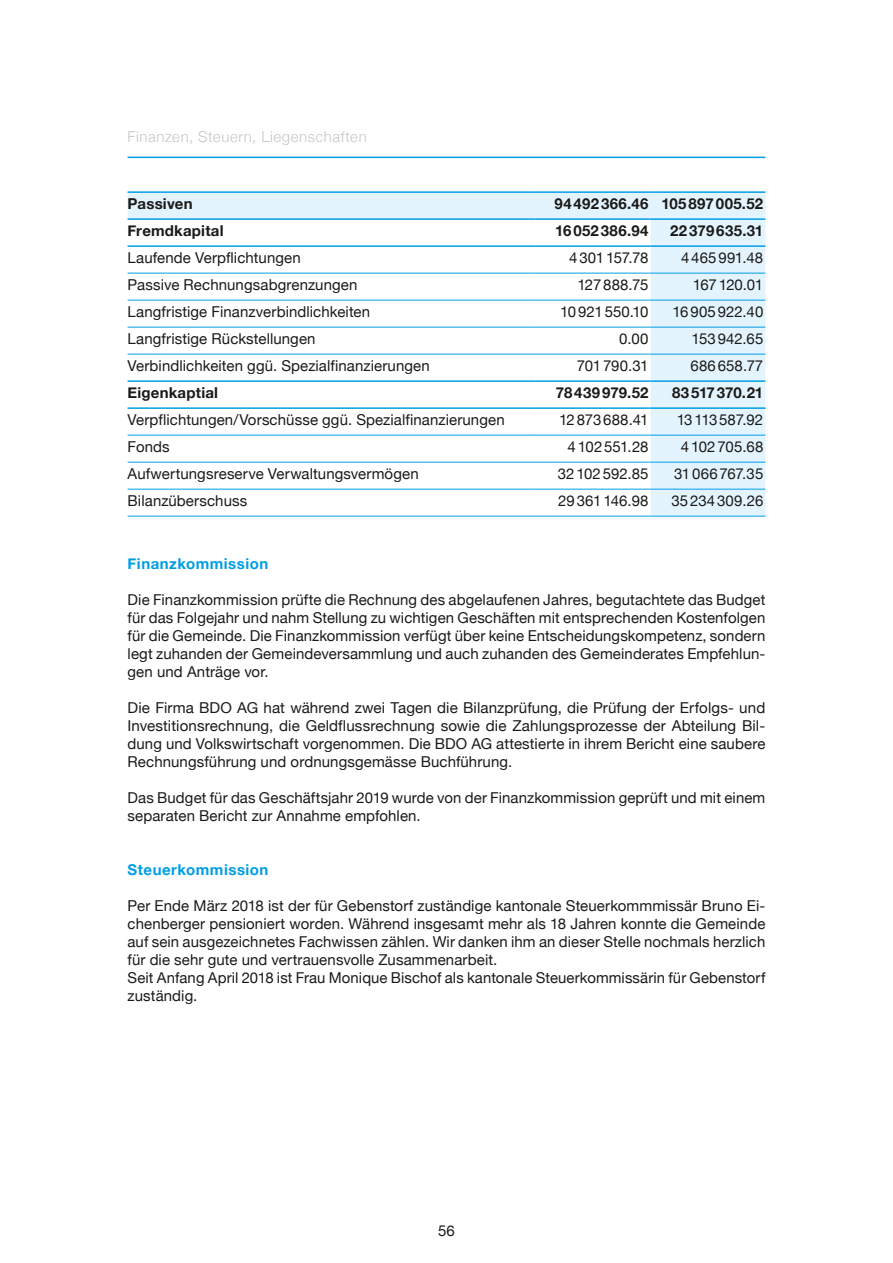
<style>
.page{position:relative;width:893px;height:1263px;background:#fff}
.page>*{position:absolute;margin:0;border:0;box-sizing:border-box;transform-origin:0 0}
.t1{font:15px/18px "Helvetica Neue";letter-spacing:.005em;color:#1a1a18;text-align:justify}
.t2{font:700 15px "Helvetica Neue";letter-spacing:.015em;color:#1a1a18}
.t3{font:700 15px "Helvetica Neue";letter-spacing:.03em;color:#009ee3}
.t4{font:300 15px "Helvetica Neue";letter-spacing:.04em;color:#c5c6c6}
.t5{font:15px "Helvetica Neue";letter-spacing:-.02em;color:#1a1a18}
.t6{font:15px "Helvetica Neue";letter-spacing:-.015em;color:#1a1a18}
</style>
<div class="page">
<hr style="left:128px;top:157px;width:637px;height:1px;background:#009ee3">
<svg style="left:128px;top:193px;width:637px;height:323px"></svg>
<hr style="left:128px;top:273px;width:408px;height:1px;background:#009ee3">
<hr style="left:536px;top:273px;width:115px;height:1px;background:#009ee3">
<hr style="left:651px;top:273px;width:114px;height:1px;background:#009ee3">
<hr style="left:128px;top:300px;width:408px;height:1px;background:#009ee3">
<hr style="left:536px;top:300px;width:115px;height:1px;background:#009ee3">
<hr style="left:651px;top:300px;width:114px;height:1px;background:#009ee3">
<hr style="left:128px;top:327px;width:408px;height:1px;background:#009ee3">
<hr style="left:536px;top:327px;width:115px;height:1px;background:#009ee3">
<hr style="left:651px;top:327px;width:114px;height:1px;background:#009ee3">
<hr style="left:128px;top:435px;width:408px;height:1px;background:#009ee3">
<hr style="left:536px;top:435px;width:115px;height:1px;background:#009ee3">
<hr style="left:651px;top:435px;width:114px;height:1px;background:#009ee3">
<hr style="left:128px;top:462px;width:408px;height:1px;background:#009ee3">
<hr style="left:536px;top:462px;width:115px;height:1px;background:#009ee3">
<hr style="left:651px;top:462px;width:114px;height:1px;background:#009ee3">
<hr style="left:128px;top:489px;width:408px;height:1px;background:#009ee3">
<hr style="left:536px;top:489px;width:115px;height:1px;background:#009ee3">
<hr style="left:651px;top:489px;width:114px;height:1px;background:#009ee3">
<hr style="left:128px;top:516px;width:408px;height:1px;background:#009ee3">
<hr style="left:536px;top:516px;width:115px;height:1px;background:#009ee3">
<hr style="left:651px;top:516px;width:114px;height:1px;background:#009ee3">
<hr style="left:128px;top:191px;width:408px;height:2px;background:#009ee3">
<hr style="left:536px;top:191px;width:115px;height:2px;background:#009ee3">
<hr style="left:651px;top:191px;width:114px;height:2px;background:#009ee3">
<hr style="left:128px;top:218px;width:408px;height:2px;background:#009ee3">
<hr style="left:536px;top:218px;width:115px;height:2px;background:#009ee3">
<hr style="left:651px;top:218px;width:114px;height:2px;background:#009ee3">
<hr style="left:128px;top:245px;width:408px;height:2px;background:#009ee3">
<hr style="left:536px;top:245px;width:115px;height:2px;background:#009ee3">
<hr style="left:651px;top:245px;width:114px;height:2px;background:#009ee3">
<hr style="left:128px;top:380px;width:408px;height:2px;background:#009ee3">
<hr style="left:536px;top:380px;width:115px;height:2px;background:#009ee3">
<hr style="left:651px;top:380px;width:114px;height:2px;background:#009ee3">
<hr style="left:128px;top:407px;width:408px;height:2px;background:#009ee3">
<hr style="left:536px;top:407px;width:115px;height:2px;background:#009ee3">
<hr style="left:651px;top:407px;width:114px;height:2px;background:#009ee3">
<hr style="left:128px;top:354px;width:408px;height:1px;background:#009ee3">
<hr style="left:536px;top:354px;width:115px;height:1px;background:#009ee3">
<hr style="left:651px;top:354px;width:114px;height:1px;background:#009ee3">
<p class="t4" style="left:128px;top:125px;width:241px">Finanzen, Steuern, Liegenschaften</p>
<p class="t2" style="left:128px;top:192px;width:67px">Passiven</p>
<p class="t2" style="left:555px;top:192px;width:210px">94492366.46 105897005.52</p>
<p class="t2" style="left:128px;top:219px;width:98px">Fremdkapital</p>
<p class="t2" style="left:555px;top:219px;width:95px">16052386.94</p>
<p class="t2" style="left:670px;top:219px;width:95px">22379635.31</p>
<p class="t1" style="left:128px;top:250px;width:175px">Laufende Verpflichtungen</p>
<p class="t5" style="left:569px;top:247px;width:81px">4301157.78</p>
<p class="t1" style="left:681px;top:250px;width:84px">4465991.48</p>
<p class="t1" style="left:128px;top:277px;width:231px">Passive Rechnungsabgrenzungen</p>
<p class="t1" style="left:577px;top:277px;width:73px">127888.75</p>
<p class="t5" style="left:693px;top:274px;width:72px">167120.01</p>
<p class="t1" style="left:128px;top:304px;width:244px">Langfristige Finanzverbindlichkeiten</p>
<p class="t1" style="left:560px;top:304px;width:90px">10921550.10</p>
<p class="t1" style="left:672px;top:304px;width:92px">16905922.40</p>
<p class="t1" style="left:128px;top:331px;width:189px">Langfristige Rückstellungen</p>
<p class="t1" style="left:619px;top:331px;width:31px">0.00</p>
<p class="t1" style="left:691px;top:331px;width:73px">153942.65</p>
<p class="t1" style="left:128px;top:358px;width:304px">Verbindlichkeiten ggü. Spezialfinanzierungen</p>
<p class="t6" style="left:577px;top:355px;width:73px">701790.31</p>
<p class="t1" style="left:690px;top:358px;width:74px">686658.77</p>
<p class="t2" style="left:128px;top:381px;width:92px">Eigenkaptial</p>
<p class="t2" style="left:556px;top:381px;width:94px">78439979.52</p>
<p class="t2" style="left:672px;top:381px;width:93px">83517370.21</p>
<p class="t1" style="left:128px;top:412px;width:379px">Verpflichtungen/Vorschüsse ggü. Spezialfinanzierungen</p>
<p class="t1" style="left:559px;top:412px;width:91px">12873688.41</p>
<p class="t1" style="left:677px;top:412px;width:88px">13113587.92</p>
<p class="t1" style="left:128px;top:439px;width:44px">Fonds</p>
<p class="t1" style="left:568px;top:439px;width:82px">4102551.28</p>
<p class="t1" style="left:681px;top:439px;width:84px">4102705.68</p>
<p class="t1" style="left:128px;top:466px;width:293px">Aufwertungsreserve Verwaltungsvermögen</p>
<p class="t1" style="left:558px;top:466px;width:92px">32102592.85</p>
<p class="t1" style="left:674px;top:466px;width:91px">31066767.35</p>
<p class="t1" style="left:128px;top:493px;width:121px">Bilanzüberschuss</p>
<p class="t1" style="left:558px;top:493px;width:92px">29361146.98</p>
<p class="t1" style="left:671px;top:493px;width:93px">35234309.26</p>
<p class="t3" style="left:128px;top:552px;width:142px">Finanzkommission</p>
<p class="t1" style="left:128px;top:592px;width:639px">Die Finanzkommission prüfte die Rechnung des abgelaufenen Jahres, begutachtete das Budget für das Folgejahr und nahm Stellung zu wichtigen Geschäften mit entsprechenden Kostenfolgen für die Gemeinde. Die Finanzkommission verfügt über keine Entscheidungskompetenz, sondern legt zuhanden der Gemeindeversammlung und auch zuhanden des Gemeinderates Empfehlun&shy;gen und Anträge vor.</p>
<p class="t1" style="left:128px;top:700px;width:639px">Die Firma BDO AG hat während zwei Tagen die Bilanzprüfung, die Prüfung der Erfolgs- und Investitionsrechnung, die Geldflussrechnung sowie die Zahlungsprozesse der Abteilung Bil&shy;dung und Volkswirtschaft vorgenommen. Die BDO AG attestierte in ihrem Bericht eine saubere Rechnungsführung und ordnungsgemässe Buchführung.</p>
<p class="t1" style="left:128px;top:790px;width:639px">Das Budget für das Geschäftsjahr 2019 wurde von der Finanzkommission geprüft und mit einem separaten Bericht zur Annahme empfohlen.</p>
<p class="t3" style="left:128px;top:858px;width:142px">Steuerkommission</p>
<p class="t1" style="left:128px;top:898px;width:639px;text-align:left">Per Ende März 2018 ist der für Gebenstorf zuständige kantonale Steuerkommmissär Bruno Ei&shy;chenberger pensioniert worden. Während insgesamt mehr als 18 Jahren konnte die Gemeinde auf sein ausgezeichnetes Fachwissen zählen. Wir danken ihm an dieser Stelle nochmals herzlich für die sehr gute und vertrauensvolle Zusammenarbeit.<br>Seit Anfang April 2018 ist Frau Monique Bischof als kantonale Steuerkommissärin für Gebenstorf zuständig.</p>
<p class="t1" style="left:438px;top:1222px;width:18px">56</p>
</div>
